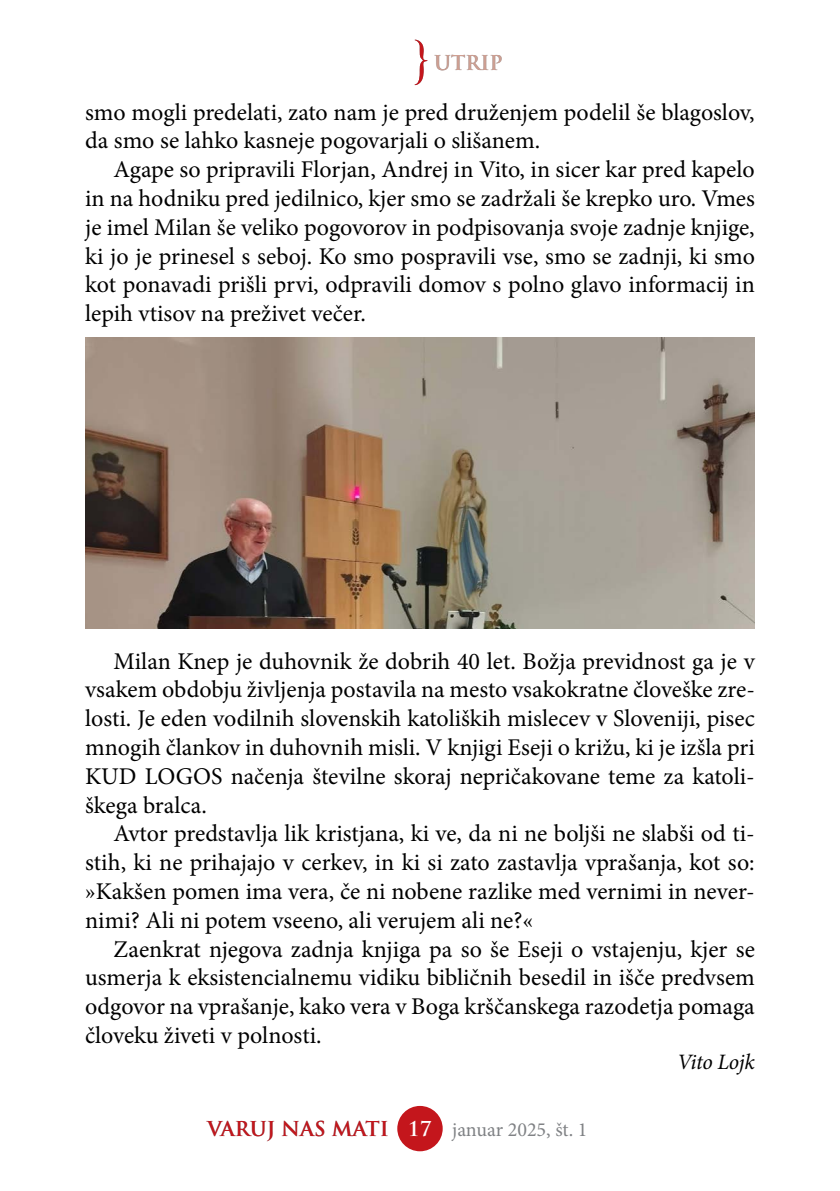
<style>
.page{position:relative;width:840px;height:1191px;background:#fff}
.page>*{position:absolute;margin:0;border:0;box-sizing:border-box;transform-origin:0 0}
.t1{font:24px/28.8px "Minion Pro";color:#000;text-align:justify}
.t2{font:italic 22px "Minion Pro";letter-spacing:-.02em;color:#000}
.t3{font:20px "Minion Pro";color:#808285}
.t4{font:700 20px "Trajan Pro";color:#c4161c}
.t5{font:700 20px "Trajan Pro";color:#cfa093}
.s1{font-family:"Trajan Pro";font-weight:700;color:#fff}
</style>
<div class="page">
<div style="left:397px;top:1106px;width:45px;height:45px;background:#c4161c;border-radius:50%"></div>
<img style="left:85px;top:337px;width:669px;height:291px">
<svg style="left:414px;top:40px;width:13px;height:45px"></svg>
<p class="t5" style="left:434px;top:50px;width:44px">UTRIP</p>
<p class="t1" style="left:85px;top:98px;width:670px">smo mogli predelati, zato nam je pred druženjem podelil še blagoslov, da smo se lahko kasneje pogovarjali o slišanem.</p>
<p class="t1" style="left:85px;top:155px;width:671px;text-indent:28px">Agape so pripravili Florjan, Andrej in Vito, in sicer kar pred kapelo in na hodniku pred jedilnico, kjer smo se zadržali še krepko uro. Vmes je imel Milan še veliko pogovorov in podpisovanja svoje zadnje knjige, ki jo je prinesel s seboj. Ko smo pospravili vse, smo se zadnji, ki smo kot ponavadi prišli prvi, odpravili domov s polno glavo informacij in lepih vtisov na preživet večer.</p>
<p class="t1" style="left:85px;top:646px;width:671px;text-indent:28px">Milan Knep je duhovnik že dobrih 40 let. Božja previdnost ga je v vsakem obdobju življenja postavila na mesto vsakokratne človeške zre&shy;losti. Je eden vodilnih slovenskih katoliških mislecev v Sloveniji, pisec mnogih člankov in duhovnih misli. V knjigi Eseji o križu, ki je izšla pri KUD LOGOS načenja številne skoraj nepričakovane teme za katoli&shy;škega bralca.</p>
<p class="t1" style="left:85px;top:819px;width:670px;text-indent:28px">Avtor predstavlja lik kristjana, ki ve, da ni ne boljši ne slabši od ti&shy;stih, ki ne prihajajo v cerkev, in ki si zato zastavlja vprašanja, kot so: »Kakšen pomen ima vera, če ni nobene razlike med vernimi in never&shy;nimi? Ali ni potem vseeno, ali verujem ali ne?«</p>
<p class="t1" style="left:85px;top:934px;width:671px;text-indent:28px">Zaenkrat njegova zadnja knjiga pa so še Eseji o vstajenju, kjer se usmerja k eksistencialnemu vidiku bibličnih besedil in išče predvsem odgovor na vprašanje, kako vera v Boga krščanskega razodetja pomaga človeku živeti v polnosti.</p>
<p class="t2" style="left:676px;top:1047px;width:79px">Vito Lojk</p>
<p class="t4" style="left:207px;top:1116px;width:183px">VARUJ NAS MATI</p>
<p class="t3" style="left:408px;top:1116px;width:181px"><span class="s1">17</span> januar 2025, št. 1</p>
</div>
